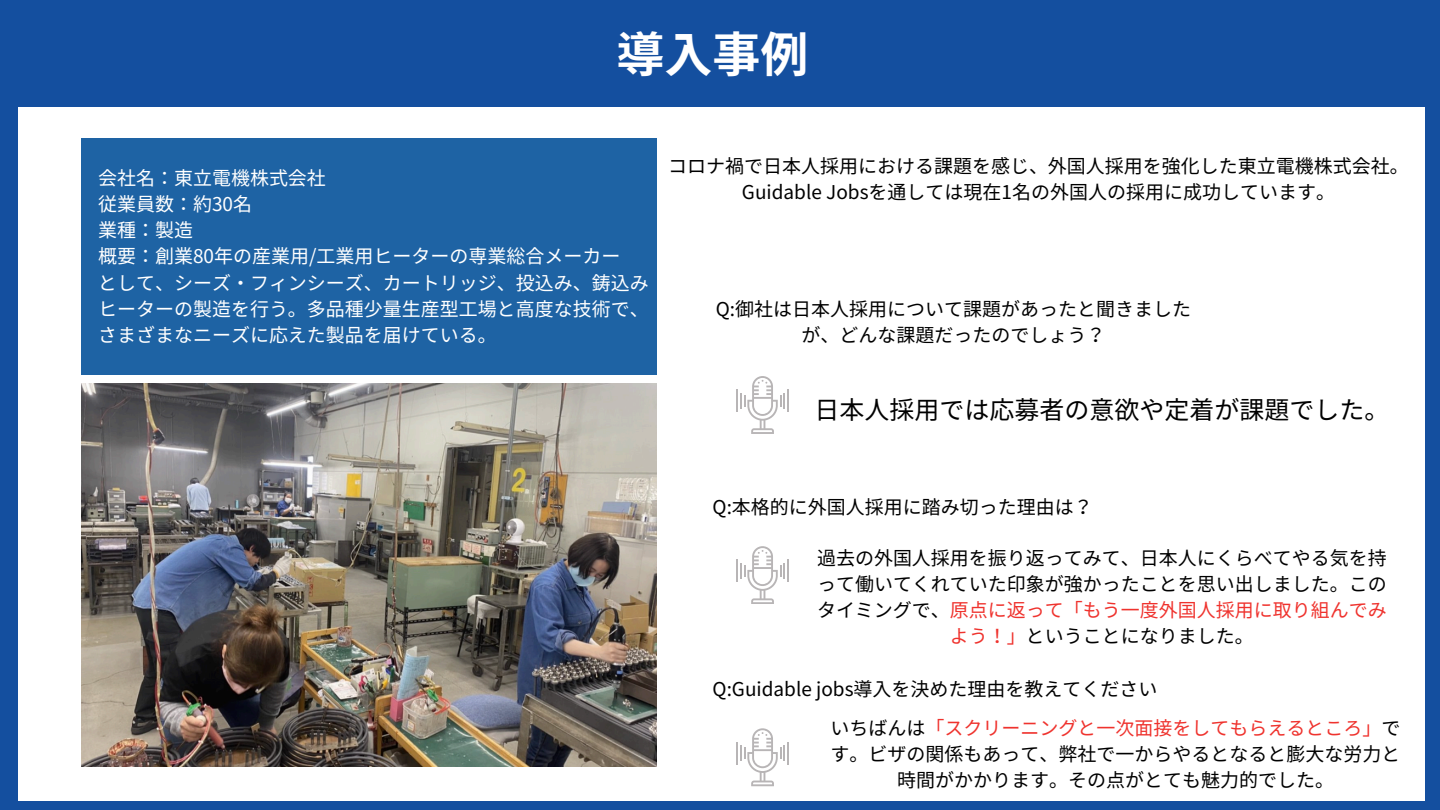
<style>
.page{position:relative;width:1440px;height:810px;background:#144f9f}
.page>*{position:absolute;margin:0;border:0;box-sizing:border-box;transform-origin:0 0}
.t1{font:700 48px "Noto Sans JP";color:#fff}
.t2{font:25px "Noto Sans JP";color:#000}
.t3{font:19px/26.2px "Noto Sans JP";color:#000;text-align:center}
.t4{font:19px "Noto Sans JP";color:#fff}
.s1{color:#ef332e}
</style>
<div class="page">
<div style="left:18px;top:107px;width:1407px;height:694px;background:#fff"></div>
<img style="left:81px;top:384px;width:576px;height:383px">
<div style="left:81px;top:138px;width:576px;height:237px;background:#1e63a4"></div>
<hr style="left:787px;top:389px;width:2px;height:23px;background:#b8b5b6">
<svg style="left:740px;top:376px;width:45px;height:58px"></svg>
<hr style="left:736px;top:389px;width:2px;height:23px;background:#b8b5b6">
<hr style="left:787px;top:559px;width:2px;height:23px;background:#b8b5b6">
<svg style="left:740px;top:546px;width:45px;height:58px"></svg>
<hr style="left:736px;top:559px;width:2px;height:23px;background:#b8b5b6">
<hr style="left:787px;top:742px;width:2px;height:22px;background:#b8b5b6">
<svg style="left:740px;top:728px;width:45px;height:58px"></svg>
<hr style="left:736px;top:742px;width:2px;height:22px;background:#b8b5b6">
<p class="t1" style="left:617px;top:16px;width:193px">導入事例</p>
<p class="t4" style="left:98px;top:163px;width:229px">会社名：東立電機株式会社</p>
<p class="t4" style="left:98px;top:189px;width:156px">従業員数：約30名</p>
<p class="t4" style="left:98px;top:215px;width:96px">業種：製造</p>
<p class="t4" style="left:98px;top:241px;width:524px">概要：創業80年の産業用/工業用ヒーターの専業総合メーカー</p>
<p class="t4" style="left:98px;top:268px;width:552px">として、シーズ・フィンシーズ、カートリッジ、投込み、鋳込み</p>
<p class="t4" style="left:98px;top:294px;width:552px">ヒーターの製造を行う。多品種少量生産型工場と高度な技術で、</p>
<p class="t4" style="left:98px;top:320px;width:400px">さまざまなニーズに応えた製品を届けている。</p>
<p class="t3" style="left:668px;top:152px;width:742px">コロナ禍で日本人採用における課題を感じ、外国人採用を強化した東立電機株式会社。</p>
<h4 class="t3" style="left:742px;top:178px;width:595px">Guidable Jobsを通しては現在1名の外国人の採用に成功しています。</h4>
<p class="t3" style="left:716px;top:295px;width:477px">Q:御社は日本人採用について課題があったと聞きましたが、どんな課題だったのでしょう？</p>
<p class="t2" style="left:815px;top:390px;width:576px">日本人採用では応募者の意欲や定着が課題でした。</p>
<h3 class="t3" style="left:713px;top:493px;width:382px">Q:本格的に外国人採用に踏み切った理由は？</h3>
<h4 class="t3" style="left:817px;top:543px;width:571px">過去の外国人採用を振り返ってみて、日本人にくらべてやる気を持って働いてくれていた印象が強かったことを思い出しました。このタイミングで、<span class="s1">原点に返って「もう一度外国人採用に取り組んでみよう！」</span>ということになりました。</h4>
<p class="t3" style="left:713px;top:675px;width:446px">Q:Guidable jobs導入を決めた理由を教えてください</p>
<p class="t3" style="left:831px;top:713px;width:571px">いちばんは<span class="s1">「スクリーニングと一次面接をしてもらえるところ」</span>です。ビザの関係もあって、弊社で一からやるとなると膨大な労力と時間がかかります。その点がとても魅力的でした。</p>
</div>
